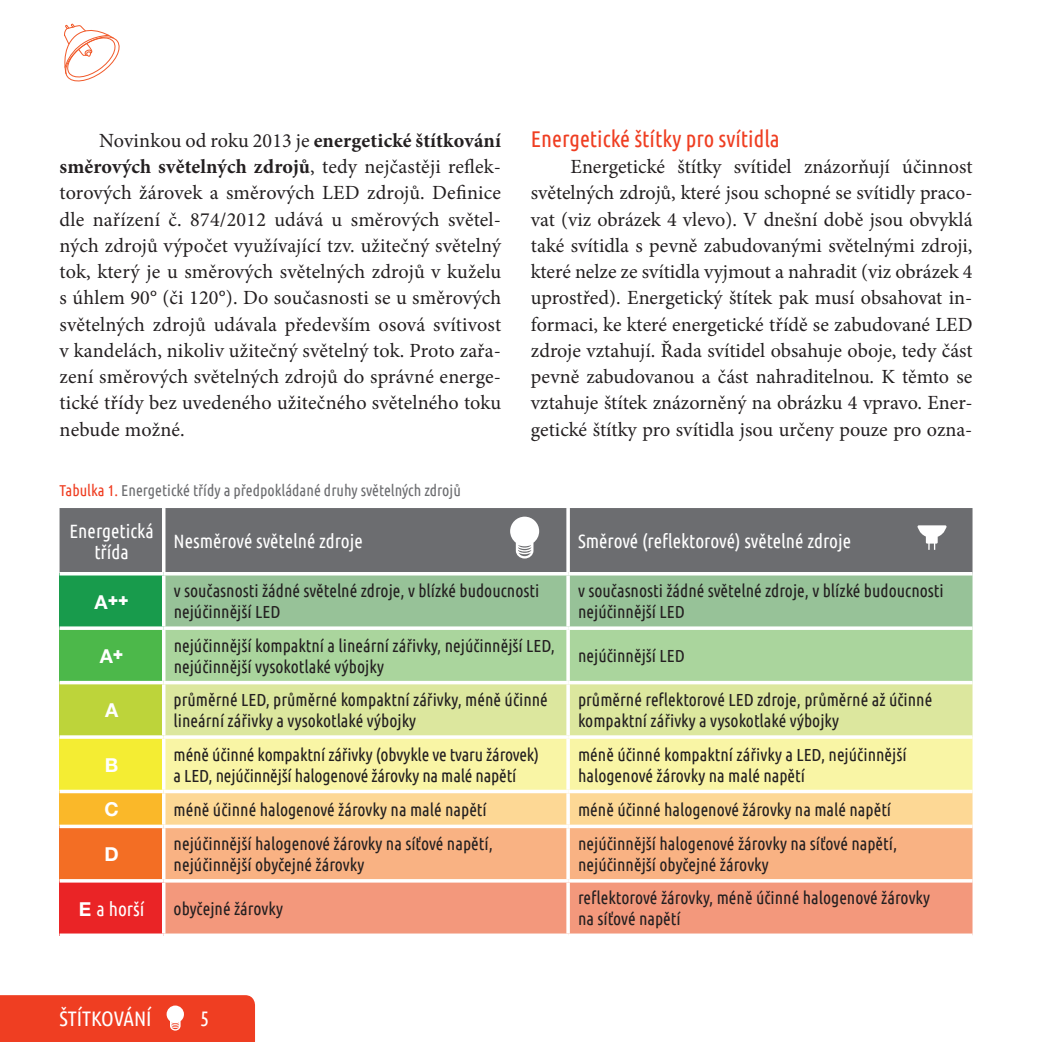
<style>
.page{position:relative;width:1042px;height:1042px;background:#fff}
.page>*{position:absolute;margin:0;border:0;box-sizing:border-box;transform-origin:0 0}
.t1{font:22.75px "Ubuntu Condensed";color:#ef3e22}
.t2{font:21px "Ubuntu Condensed";color:#fff}
.t3{font:20.12px/26.2px "Minion Pro";letter-spacing:.005em;color:#231f20;text-align:justify}
.t4{font:19.25px/21px "Ubuntu Condensed";color:#fff;text-align:center}
.t5{font:700 19.25px "Helvetica Neue CE";color:#fff}
.t6{font:17.5px/21px "Ubuntu Condensed";color:#231f20}
.t7{font:900 17.5px "Helvetica Neue CE";color:#fff}
.t8{font:15.75px "Ubuntu Condensed";color:#6c6d70}
.s1{font-weight:700}
.s2{color:#ef3e22}
.s3{font-weight:700;font-size:19.25px}
.s4{font-family:"Helvetica Neue CE";font-weight:700}
</style>
<div class="page">
<svg style="left:64px;top:23px;width:56px;height:59px"></svg>
<div style="left:0;top:995px;width:255px;height:47px;background:#ef3e22"></div>
<div style="left:60px;top:508px;width:912px;height:64px;background:#6c6d70"></div>
<div style="left:60px;top:574px;width:104px;height:54px;background:#189b4c"></div>
<div style="left:165px;top:575px;width:807px;height:51px;background:#97c298"></div>
<div style="left:60px;top:628px;width:104px;height:54px;background:#4cb84a"></div>
<div style="left:165px;top:630px;width:807px;height:51px;background:#aad59d"></div>
<div style="left:60px;top:682px;width:104px;height:55px;background:#bdd43a"></div>
<div style="left:165px;top:684px;width:807px;height:51px;background:#dce79e"></div>
<div style="left:60px;top:737px;width:104px;height:54px;background:#f4ed33"></div>
<div style="left:165px;top:739px;width:807px;height:51px;background:#f9f5a5"></div>
<div style="left:60px;top:791px;width:104px;height:35px;background:#fab829"></div>
<div style="left:165px;top:793px;width:807px;height:31px;background:#fdd895"></div>
<div style="left:60px;top:826px;width:104px;height:55px;background:#f36e24"></div>
<div style="left:165px;top:828px;width:807px;height:51px;background:#f9b283"></div>
<div style="left:60px;top:881px;width:104px;height:54px;background:#ea2426"></div>
<div style="left:165px;top:882px;width:807px;height:51px;background:#f3987c"></div>
<hr style="left:162px;top:508px;width:3px;height:64px;background:#fff">
<svg style="left:566px;top:508px;width:4px;height:64px"></svg>
<hr style="left:162px;top:575px;width:3px;height:51px;background:#fff">
<svg style="left:566px;top:575px;width:4px;height:51px"></svg>
<hr style="left:162px;top:630px;width:3px;height:51px;background:#fff">
<svg style="left:566px;top:630px;width:4px;height:51px"></svg>
<hr style="left:162px;top:684px;width:3px;height:51px;background:#fff">
<svg style="left:566px;top:684px;width:4px;height:51px"></svg>
<hr style="left:162px;top:739px;width:3px;height:51px;background:#fff">
<svg style="left:566px;top:739px;width:4px;height:51px"></svg>
<hr style="left:162px;top:793px;width:3px;height:31px;background:#fff">
<svg style="left:566px;top:793px;width:4px;height:31px"></svg>
<hr style="left:162px;top:828px;width:3px;height:51px;background:#fff">
<svg style="left:566px;top:828px;width:4px;height:51px"></svg>
<hr style="left:162px;top:882px;width:3px;height:51px;background:#fff">
<svg style="left:566px;top:882px;width:4px;height:51px"></svg>
<hr style="left:60px;top:572px;width:104px;height:3px;background:#fff">
<svg style="left:60px;top:626px;width:104px;height:4px"></svg>
<svg style="left:164px;top:626px;width:404px;height:1px"></svg>
<svg style="left:568px;top:626px;width:404px;height:4px"></svg>
<hr style="left:60px;top:681px;width:104px;height:3px;background:#fff">
<svg style="left:60px;top:735px;width:104px;height:4px"></svg>
<svg style="left:164px;top:735px;width:404px;height:4px"></svg>
<svg style="left:568px;top:735px;width:404px;height:4px"></svg>
<hr style="left:60px;top:790px;width:104px;height:3px;background:#fff">
<svg style="left:60px;top:824px;width:104px;height:4px"></svg>
<svg style="left:164px;top:824px;width:404px;height:1px"></svg>
<svg style="left:568px;top:824px;width:404px;height:4px"></svg>
<hr style="left:60px;top:879px;width:104px;height:3px;background:#fff">
<svg style="left:60px;top:933px;width:104px;height:3px"></svg>
<svg style="left:164px;top:933px;width:404px;height:1px"></svg>
<svg style="left:568px;top:933px;width:404px;height:2px"></svg>
<svg style="left:510px;top:517px;width:29px;height:41px"></svg>
<svg style="left:917px;top:525px;width:29px;height:25px"></svg>
<p class="t3" style="left:60px;top:127px;width:443px;text-indent:40px">Novinkou od roku 2013 je <span class="s1">energetické štítkování směrových světelných zdrojů</span>, tedy nejčastěji reflek&shy;torových žárovek a směrových LED zdrojů. Definice dle nařízení č. 874/2012 udává u směrových světel&shy;ných zdrojů výpočet využívající tzv. užitečný světelný tok, který je u směrových světelných zdrojů v kuželu s úhlem 90° (či 120°). Do současnosti se u směrových světelných zdrojů udávala především osová svítivost v kandelách, nikoliv užitečný světelný tok. Proto zařa&shy;zení směrových světelných zdrojů do správné energe&shy;tické třídy bez uvedeného užitečného světelného toku nebude možné.</p>
<p class="t1" style="left:531px;top:125px;width:250px">Energetické štítky pro svítidla</p>
<p class="t3" style="left:531px;top:154px;width:443px;text-indent:40px">Energetické štítky svítidel znázorňují účinnost světelných zdrojů, které jsou schopné se svítidly praco&shy;vat (viz obrázek 4 vlevo). V dnešní době jsou obvyklá také svítidla s pevně zabudovanými světelnými zdroji, které nelze ze svítidla vyjmout a nahradit (viz obrázek 4 uprostřed). Energetický štítek pak musí obsahovat in&shy;formaci, ke které energetické třídě se zabudované LED zdroje vztahují. Řada svítidel obsahuje oboje, tedy část pevně zabudovanou a část nahraditelnou. K těmto se vztahuje štítek znázorněný na obrázku 4 vpravo. Ener&shy;getické štítky pro svítidla jsou určeny pouze pro ozna-</p>
<p class="t8" style="left:60px;top:481px;width:403px"><span class="s2">Tabulka 1.</span> Energetické třídy a předpokládané druhy světelných zdrojů</p>
<p class="t4" style="left:70px;top:520px;width:86px">Energetická třída</p>
<p class="t4" style="left:174px;top:530px;width:191px">Nesměrové světelné zdroje</p>
<p class="t4" style="left:578px;top:530px;width:274px">Směrové (reflektorové) světelné zdroje</p>
<p class="t7" style="left:95px;top:589px;width:36px"><span class="s3">A</span>++</p>
<p class="t6" style="left:174px;top:580px;width:367px">v současnosti žádné světelné zdroje, v blízké budoucnosti nejúčinnější LED</p>
<p class="t6" style="left:578px;top:580px;width:367px">v současnosti žádné světelné zdroje, v blízké budoucnosti nejúčinnější LED</p>
<p class="t5" style="left:100px;top:645px;width:25px">A<sup>+</sup></p>
<p class="t6" style="left:174px;top:634px;width:383px">nejúčinnější kompaktní a lineární zářivky, nejúčinnější LED, nejúčinnější vysokotlaké výbojky</p>
<p class="t6" style="left:578px;top:645px;width:108px">nejúčinnější LED</p>
<p class="t5" style="left:105px;top:700px;width:15px">A</p>
<p class="t6" style="left:174px;top:689px;width:376px">průměrné LED, průměrné kompaktní zářivky, méně účinné lineární zářivky a vysokotlaké výbojky</p>
<p class="t6" style="left:578px;top:689px;width:356px">průměrné reflektorové LED zdroje, průměrné až účinné kompaktní zářivky a vysokotlaké výbojky</p>
<p class="t5" style="left:105px;top:754px;width:15px">B</p>
<p class="t6" style="left:174px;top:743px;width:367px">méně účinné kompaktní zářivky (obvykle ve tvaru žárovek) a LED, nejúčinnější halogenové žárovky na malé napětí</p>
<p class="t6" style="left:578px;top:743px;width:330px">méně účinné kompaktní zářivky a LED, nejúčinnější halogenové žárovky na malé napětí</p>
<p class="t5" style="left:104px;top:799px;width:16px">C</p>
<p class="t6" style="left:174px;top:798px;width:315px">méně účinné halogenové žárovky na malé napětí</p>
<p class="t6" style="left:578px;top:798px;width:315px">méně účinné halogenové žárovky na malé napětí</p>
<p class="t5" style="left:104px;top:843px;width:16px">D</p>
<p class="t6" style="left:174px;top:832px;width:321px">nejúčinnější halogenové žárovky na síťové napětí, nejúčinnější obyčejné žárovky</p>
<p class="t6" style="left:578px;top:832px;width:321px">nejúčinnější halogenové žárovky na síťové napětí, nejúčinnější obyčejné žárovky</p>
<p class="t4" style="left:79px;top:897px;width:67px"><span class="s4">E</span> a horší</p>
<p class="t6" style="left:174px;top:897px;width:111px">obyčejné žárovky</p>
<p class="t6" style="left:578px;top:887px;width:354px">reflektorové žárovky, méně účinné halogenové žárovky na síťové napětí</p>
<p class="t2" style="left:60px;top:1005px;width:94px">ŠTÍTKOVÁNÍ</p>
<p class="t2" style="left:200px;top:1005px;width:11px">5</p>
</div>
